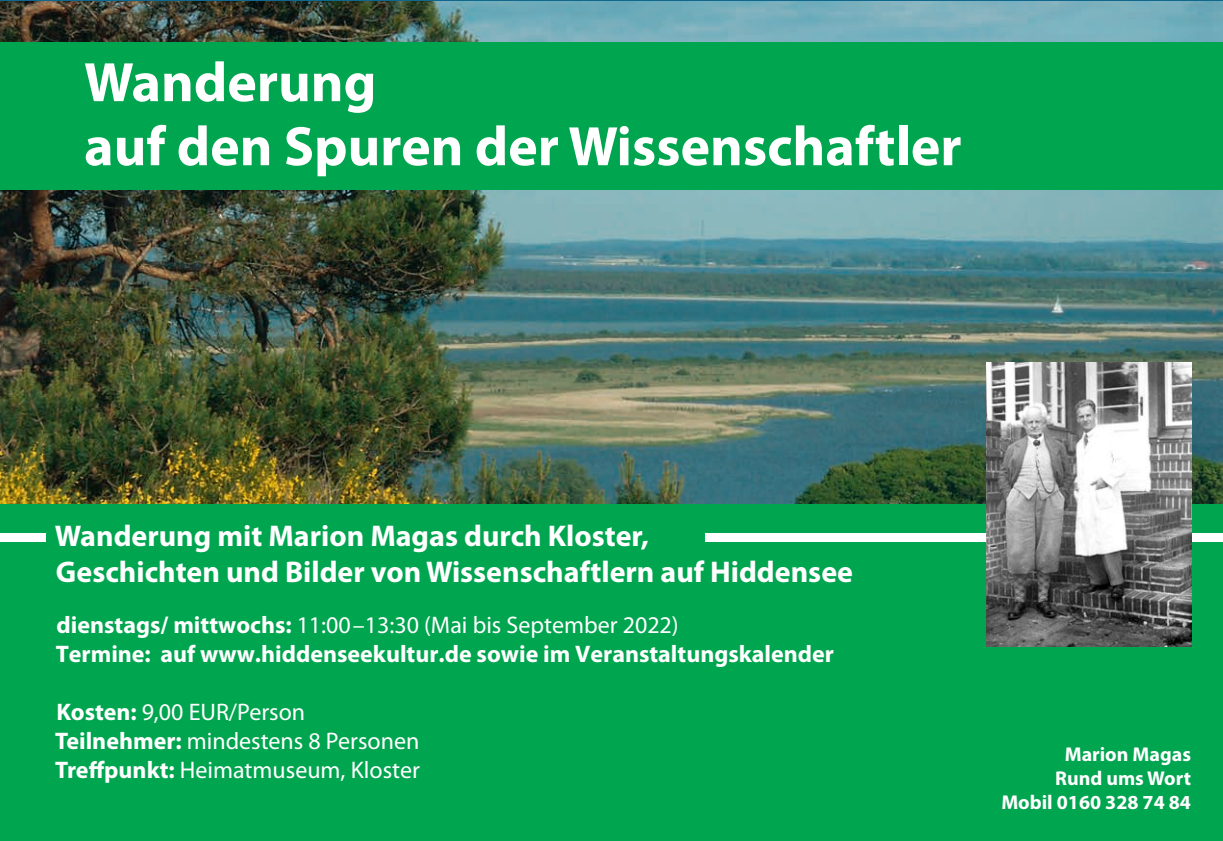
<style>
.page{position:relative;width:1223px;height:841px;background:#fff}
.page>*{position:absolute;margin:0;border:0;box-sizing:border-box;transform-origin:0 0}
.t1{font:700 56px "Myriad Pro";color:#fff}
.t2{font:700 30px/36px "Myriad Pro";color:#fff}
.t3{font:700 24px/28.8px "Myriad Pro";color:#fff}
.t4{font:24px "Myriad Pro";color:#fff}
.t5{font:700 20px "Myriad Pro";color:#fff}
.s1{font-weight:400}
.s2{font-weight:700}
</style>
<div class="page">
<img style="left:0;top:1px;width:1223px;height:503px">
<div style="left:0;top:504px;width:1223px;height:337px;background:#00a54f"></div>
<hr style="left:0;top:0;width:1223px;height:1px;background:#11688e">
<div style="left:0;top:43px;width:1223px;height:147px;background:#00a54f"></div>
<div style="left:0;top:533px;width:46px;height:9px;background:#fff"></div>
<div style="left:705px;top:533px;width:518px;height:9px;background:#fff"></div>
<img style="left:987px;top:363px;width:204px;height:283px">
<p class="t1" style="left:84px;top:51px;width:294px">Wanderung</p>
<p class="t1" style="left:84px;top:115px;width:879px">auf den Spuren der Wissenschaftler</p>
<p class="t2" style="left:55px;top:518px;width:799px">Wanderung mit Marion Magas durch Kloster,<br>Geschichten und Bilder von Wissenschaftlern auf Hiddensee</p>
<p class="t3" style="left:56px;top:610px;width:780px">dienstags/ mittwochs: <span class="s1">11:00–13:30 (Mai bis September 2022)<br></span>Termine: auf www.hiddenseekultur.de sowie im Veranstaltungskalender</p>
<p class="t4" style="left:57px;top:697px;width:250px"><span class="s2">Kosten:</span> 9,00 EUR/Person</p>
<p class="t4" style="left:55px;top:727px;width:366px"><span class="s2">Teilnehmer:</span> mindestens 8 Personen</p>
<p class="t4" style="left:55px;top:756px;width:366px"><span class="s2">Treffpunkt:</span> Heimatmuseum, Kloster</p>
<p class="t5" style="left:1064px;top:742px;width:128px">Marion Magas</p>
<p class="t5" style="left:1055px;top:766px;width:137px">Rund ums Wort</p>
<p class="t5" style="left:1001px;top:790px;width:191px">Mobil 0160 328 74 84</p>
</div>
